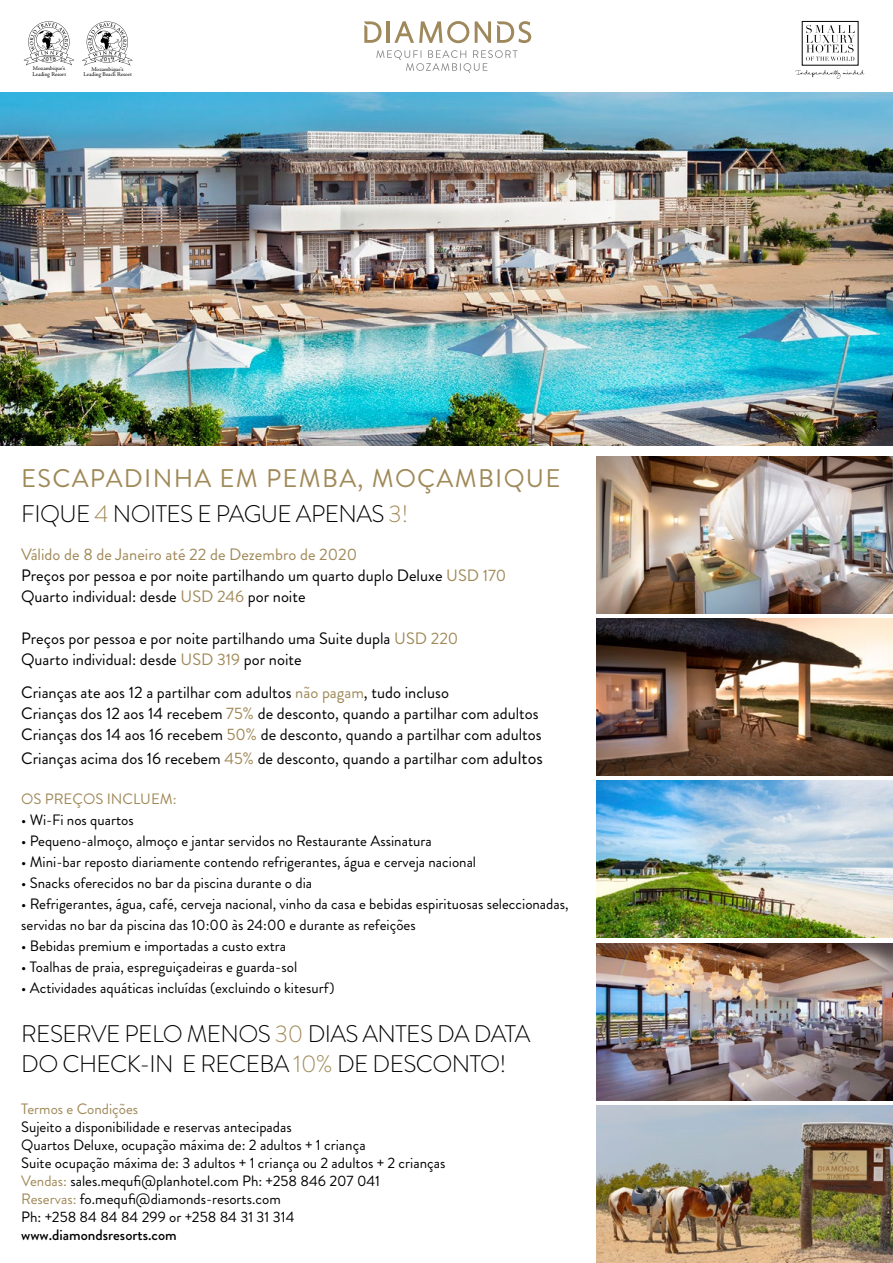
<style>
.page{position:relative;width:893px;height:1263px;background:#fff}
.page>*{position:absolute;margin:0;border:0;box-sizing:border-box;transform-origin:0 0}
.t1{font:25.5px "Brandon Grotesque";letter-spacing:.05em;color:#a08958}
.t2{font:300 24px/30px "Brandon Grotesque";letter-spacing:-.025em;color:#000}
.t3{font:16.5px/21px "Brandon Grotesque";color:#000}
.t4{font:15px/18px "Brandon Grotesque";color:#000}
.t5{font:15px "Brandon Grotesque";color:#a08958}
.t6{font:500 15px "Brandon Grotesque";color:#000}
.t7{font:5.85px/5.8px "Adobe Jenson Pro";color:#010202}
.s1{color:#a08958}
.s2{font-size:18px}
</style>
<div class="page">
<svg style="left:475px;top:21px;width:16px;height:22px"></svg>
<hr style="left:386px;top:21px;width:3px;height:22px;background:#9f885b">
<svg style="left:394px;top:21px;width:75px;height:22px"></svg>
<svg style="left:364px;top:21px;width:17px;height:22px"></svg>
<svg style="left:497px;top:21px;width:34px;height:22px"></svg>
<svg style="left:376px;top:50px;width:142px;height:23px"></svg>
<img style="left:0;top:92px;width:893px;height:353px">
<svg style="left:806px;top:25px;width:49px;height:36px"></svg>
<svg style="left:795px;top:70px;width:69px;height:9px"></svg>
<img style="left:597px;top:456px;width:296px;height:157px">
<img style="left:596px;top:618px;width:297px;height:158px">
<img style="left:596px;top:943px;width:297px;height:157px">
<img style="left:596px;top:1106px;width:297px;height:157px">
<img style="left:596px;top:781px;width:297px;height:157px">
<svg style="left:24px;top:21px;width:50px;height:45px"></svg>
<svg style="left:82px;top:21px;width:51px;height:45px"></svg>
<p class="t7" style="left:32px;top:66px;width:35px">Mozambique's<br>Leading Resort</p>
<p class="t7" style="left:84px;top:66px;width:50px;text-align:center">Mozambique's<br>Leading Beach Resort</p>
<h1 class="t1" style="left:21px;top:461px;width:541px">ESCAPADINHA EM PEMBA, MOÇAMBIQUE</h1>
<h2 class="t2" style="left:21px;top:499px;width:389px">FIQUE <span class="s1">4</span> NOITES E PAGUE APENAS <span class="s1">3!</span></h2>
<p class="t3" style="left:21px;top:544px;width:487px"><span class="s1">Válido de 8 de Janeiro até 22 de Dezembro de 2020<br></span>Preços por pessoa e por noite partilhando um quarto duplo Deluxe <span class="s1">USD 170<br></span>Quarto individual: desde <span class="s1">USD 246</span> por noite</p>
<p class="t3" style="left:21px;top:628px;width:439px">Preços por pessoa e por noite partilhando uma Suite dupla <span class="s1">USD 220<br></span>Quarto individual: desde <span class="s1">USD 319</span> por noite</p>
<p class="t3" style="left:21px;top:682px;width:522px">Crianças ate aos 12 a partilhar com adultos <span class="s1">não pagam</span>, tudo incluso<br>Crianças dos 12 aos 14 recebem <span class="s1">75%</span> de desconto, quando a partilhar com adultos<br>Crianças dos 14 aos 16 recebem <span class="s1">50%</span> de desconto, quando a partilhar com adultos</p>
<p class="t3" style="left:21px;top:748px;width:523px">Crianças acima dos 16 recebem <span class="s1">45%</span> de desconto, quando a partilhar com <span class="s2">adultos</span></p>
<p class="t5" style="left:21px;top:788px;width:157px">OS PREÇOS INCLUEM:</p>
<p class="t4" style="left:21px;top:811px;width:114px">• Wi-Fi nos quartos</p>
<p class="t4" style="left:21px;top:832px;width:412px">• Pequeno-almoço, almoço e jantar servidos no Restaurante Assinatura</p>
<p class="t4" style="left:21px;top:853px;width:456px">• Mini-bar reposto diariamente contendo refrigerantes, água e cerveja nacional</p>
<p class="t4" style="left:21px;top:874px;width:292px">• Snacks oferecidos no bar da piscina durante o dia</p>
<p class="t4" style="left:21px;top:893px;width:549px;line-height:21px">• Refrigerantes, água, café, cerveja nacional, vinho da casa e bebidas espirituosas seleccionadas, servidas no bar da piscina das 10:00 às 24:00 e durante as refeições</p>
<p class="t4" style="left:21px;top:937px;width:267px">• Bebidas premium e importadas a custo extra</p>
<p class="t4" style="left:21px;top:958px;width:278px">• Toalhas de praia, espreguiçadeiras e guarda-sol</p>
<p class="t4" style="left:21px;top:979px;width:315px">• Actividades aquáticas incluídas (excluindo o kitesurf)</p>
<h2 class="t2" style="left:21px;top:1018px;width:511px">RESERVE PELO MENOS <span class="s1">30</span> DIAS ANTES DA DATA<br>DO CHECK-IN E RECEBA <span class="s1">10%</span> DE DESCONTO!</h2>
<p class="t5" style="left:21px;top:1099px;width:119px">Termos e Condições</p>
<p class="t4" style="left:21px;top:1118px;width:426px">Sujeito a disponibilidade e reservas antecipadas<br>Quartos Deluxe, ocupação máxima de: 2 adultos + 1 criança<br>Suite ocupação máxima de: 3 adultos + 1 criança ou 2 adultos + 2 crianças <span class="s1">Vendas:</span> sales.mequfi@planhotel.com Ph: +258 846 207 041<br><span class="s1">Reservas:</span> fo.mequfi@diamonds-resorts.com<br>Ph: +258 84 84 84 299 or +258 84 31 31 314</p>
<p class="t6" style="left:21px;top:1225px;width:157px">www.diamondsresorts.com</p>
</div>
